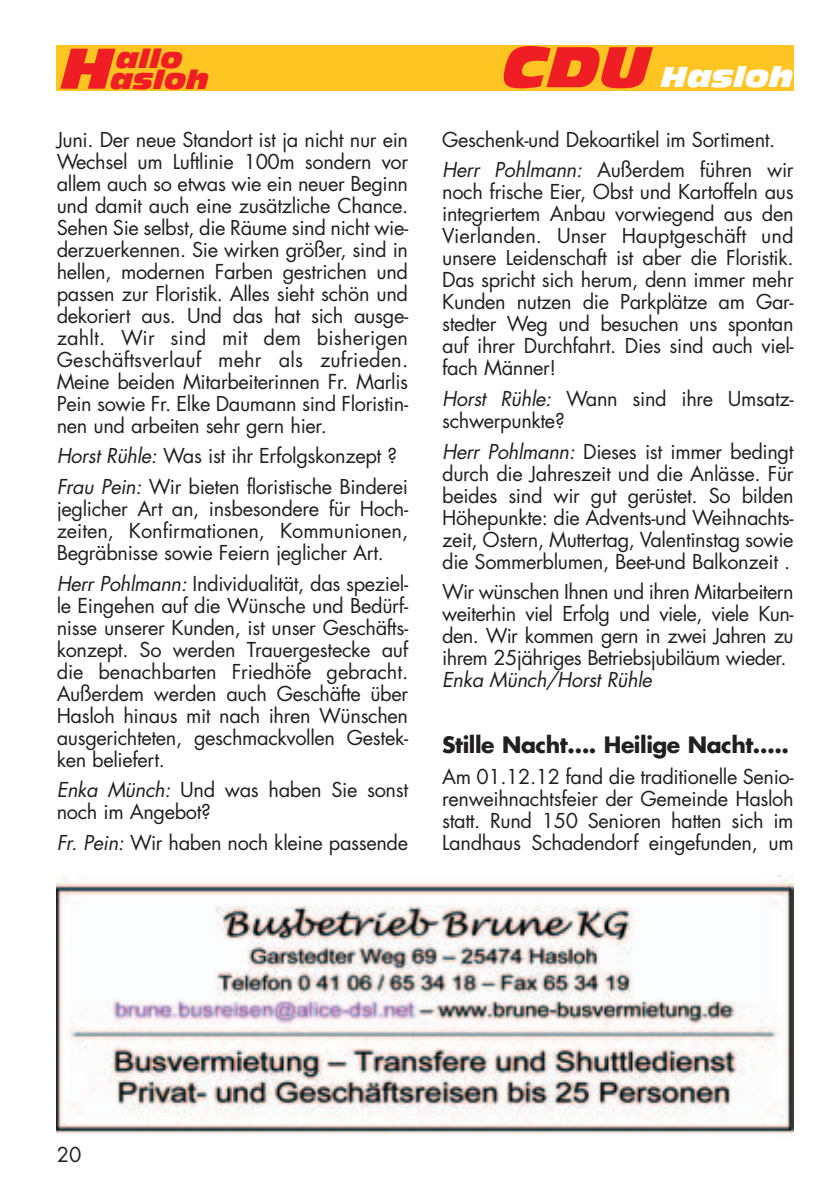
<style>
.page{position:relative;width:840px;height:1190px;background:#fff}
.page>*{position:absolute;margin:0;border:0;box-sizing:border-box;transform-origin:0 0}
.t1{font:italic 28px "Antique Olive Nord";color:#fff}
.t2{font:italic 26px "Antique Olive Nord";color:#ee1e24}
.t3{font:700 22px "Futura";letter-spacing:-.02em;color:#231f20}
.t4{font:20px/22px "Futura";letter-spacing:-.02em;color:#231f20;text-align:justify}
.t5{font:italic 20px "Futura";color:#231f20}
.s1{font-size:56px;color:#ee1e24}
.s2{font-size:56px}
.s3{font-style:italic}
</style>
<div class="page">
<div style="left:57px;top:45px;width:737px;height:46px;background:#fec422"></div>
<img style="left:57px;top:874px;width:737px;height:260px">
<h2 class="t2" style="left:116px;top:48px;width:68px">allo</h2>
<h1 class="t1" style="left:503px;top:66px;width:292px"><span class="s1">CDU</span> Hasloh</h1>
<h2 class="t2" style="left:61px;top:69px;width:149px"><span class="s2">H</span>asloh</h2>
<p class="t4" style="left:57px;top:130px;width:353px">Juni. Der neue Standort ist ja nicht nur ein Wechsel um Luftlinie 100m sondern vor allem auch so etwas wie ein neuer Beginn und damit auch eine zusätzliche Chance.<br>Sehen Sie selbst, die Räume sind nicht wie&shy;derzuerkennen. Sie wirken größer, sind in hellen, modernen Farben gestrichen und passen zur Floristik. Alles sieht schön und dekoriert aus. Und das hat sich ausge&shy;zahlt. Wir sind mit dem bisherigen Geschäftsverlauf mehr als zufrieden.<br>Meine beiden Mitarbeiterinnen Fr. Marlis Pein sowie Fr. Elke Daumann sind Floristin&shy;nen und arbeiten sehr gern hier.</p>
<p class="t4" style="left:57px;top:443px;width:353px;line-height:30.6px"><span class="s3">Horst Rühle:</span> Was ist ihr Erfolgskonzept ?<br><span class="s3">Frau Pein:</span> Wir bieten floristische Binderei</p>
<p class="t4" style="left:57px;top:499px;width:353px">jeglicher Art an, insbesondere für Hoch&shy;zeiten, Konfirmationen, Kommunionen, Begräbnisse sowie Feiern jeglicher Art.</p>
<p class="t4" style="left:57px;top:574px;width:353px"><span class="s3">Herr Pohlmann:</span> Individualität, das speziel&shy;le Eingehen auf die Wünsche und Bedürf&shy;nisse unserer Kunden, ist unser Geschäfts&shy;konzept. So werden Trauergestecke auf die benachbarten Friedhöfe gebracht.<br>Außerdem werden auch Geschäfte über Hasloh hinaus mit nach ihren Wünschen ausgerichteten, geschmackvollen Gestek&shy;ken beliefert.</p>
<p class="t4" style="left:57px;top:780px;width:353px"><span class="s3">Enka Münch:</span> Und was haben Sie sonst noch im Angebot?</p>
<p class="t4" style="left:57px;top:833px;width:353px"><span class="s3">Fr. Pein:</span> Wir haben noch kleine passende</p>
<p class="t4" style="left:442px;top:126px;width:353px;line-height:30.6px">Geschenk-und Dekoartikel im Sortiment.<br><span class="s3">Herr Pohlmann:</span> Außerdem führen wir</p>
<p class="t4" style="left:442px;top:183px;width:353px">noch frische Eier, Obst und Kartoffeln aus integriertem Anbau vorwiegend aus den Vierlanden. Unser Hauptgeschäft und unsere Leidenschaft ist aber die Floristik.<br>Das spricht sich herum, denn immer mehr Kunden nutzen die Parkplätze am Gar&shy;stedter Weg und besuchen uns spontan auf ihrer Durchfahrt. Dies sind auch viel&shy;fach Männer!</p>
<p class="t4" style="left:442px;top:389px;width:353px"><span class="s3">Horst Rühle:</span> Wann sind ihre Umsatz&shy;schwerpunkte?</p>
<p class="t4" style="left:442px;top:442px;width:353px"><span class="s3">Herr Pohlmann:</span> Dieses ist immer bedingt durch die Jahreszeit und die Anlässe. Für beides sind wir gut gerüstet. So bilden Höhepunkte: die Advents-und Weihnachts&shy;zeit, Ostern, Muttertag, Valentinstag sowie die Sommerblumen, Beet-und Balkonzeit .</p>
<p class="t4" style="left:442px;top:582px;width:353px">Wir wünschen Ihnen und ihren Mitarbeitern weiterhin viel Erfolg und viele, viele Kun&shy;den. Wir kommen gern in zwei Jahren zu ihrem 25jähriges Betriebsjubiläum wieder.</p>
<p class="t5" style="left:442px;top:670px;width:215px">Enka Münch/Horst Rühle</p>
<p class="t3" style="left:442px;top:735px;width:348px">Stille Nacht…. Heilige Nacht…..</p>
<p class="t4" style="left:442px;top:767px;width:353px">Am 01.12.12 fand die traditionelle Senio&shy;renweihnachtsfeier der Gemeinde Hasloh statt. Rund 150 Senioren hatten sich im Landhaus Schadendorf eingefunden, um</p>
<p class="t4" style="left:57px;top:1145px;width:26px">20</p>
</div>
